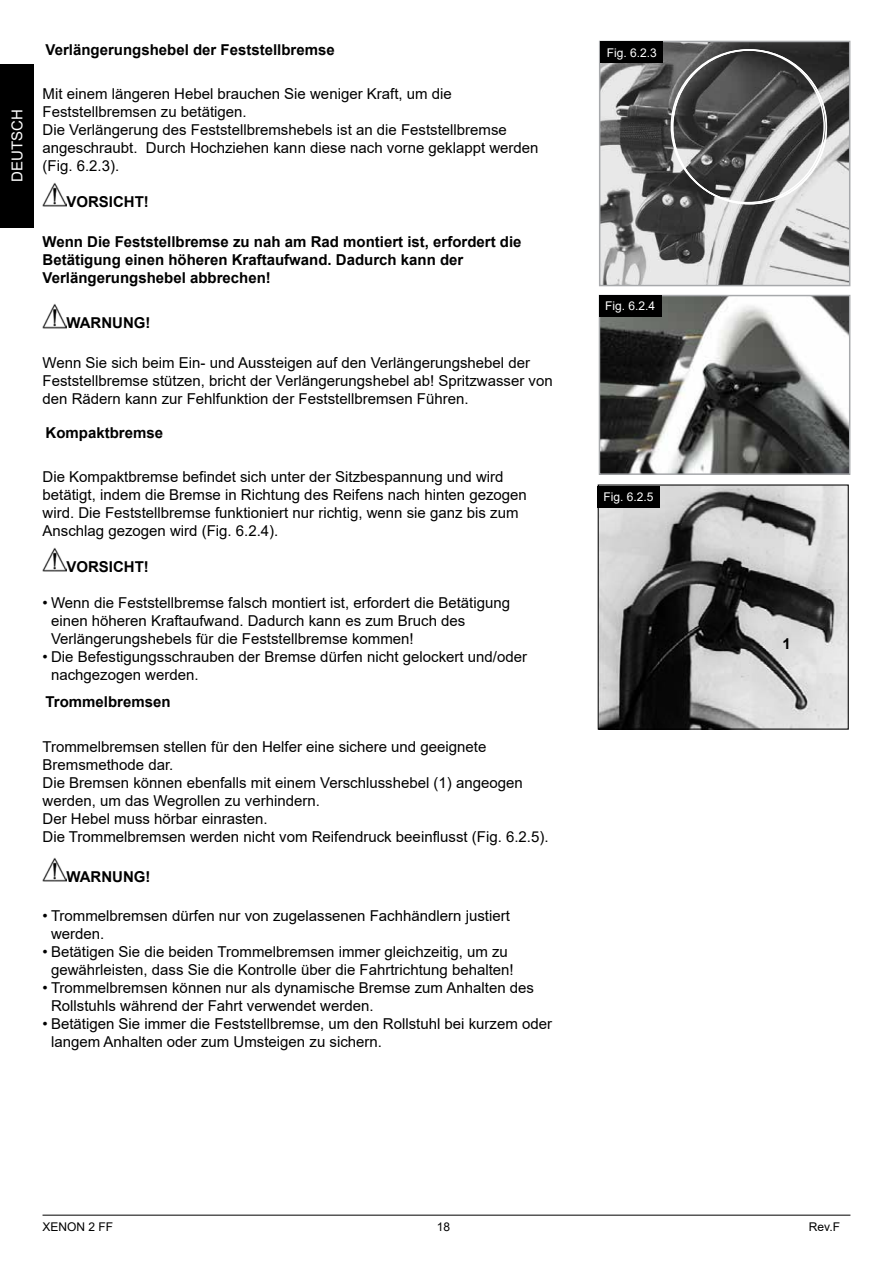
<style>
.page{position:relative;width:893px;height:1263px;background:#fff}
.page>*{position:absolute;margin:0;border:0;box-sizing:border-box;transform-origin:0 0}
.t1{font:15px/18px "Arial";color:#000}
.t2{font:700 15px/18px "Arial";color:#000}
.t3{font:15px "Arial";color:#fff}
.t4{font:12px "Arial";color:#fff}
.t5{font:12px "Arial";color:#000}
</style>
<div class="page">
<div style="left:0;top:64px;width:34px;height:163px;background:#000"></div>
<hr style="left:43px;top:1215px;width:807px;height:1px;background:#000">
<img style="left:43px;top:182px;width:23px;height:25px">
<img style="left:43px;top:304px;width:23px;height:24px">
<img style="left:43px;top:547px;width:23px;height:25px">
<img style="left:43px;top:857px;width:23px;height:24px">
<img style="left:602px;top:44px;width:245px;height:239px">
<div style="left:599px;top:41px;width:251px;height:245px;border:2px solid #a7a9ac"></div>
<div style="left:600px;top:42px;width:63px;height:21px;background:#000"></div>
<img style="left:602px;top:298px;width:245px;height:174px">
<div style="left:599px;top:295px;width:251px;height:180px;border:2px solid #a7a9ac"></div>
<div style="left:599px;top:295px;width:63px;height:21px;background:#000"></div>
<img style="left:600px;top:486px;width:247px;height:242px">
<div style="left:598px;top:484px;width:251px;height:246px;border:1px solid #000"></div>
<div style="left:597px;top:486px;width:63px;height:21px;background:#000"></div>
<p class="t3" style="left:7px;top:182px;width:74px;rotate:-90deg">DEUTSCH</p>
<p class="t2" style="left:46px;top:41px;width:291px">Verlängerungshebel der Feststellbremse</p>
<p class="t1" style="left:43px;top:85px;width:498px">Mit einem längeren Hebel brauchen Sie weniger Kraft, um die Feststellbremsen zu betätigen.<br>Die Verlängerung des Feststellbremshebels ist an die Feststellbremse angeschraubt. Durch Hochziehen kann diese nach vorne geklappt werden (Fig. 6.2.3).</p>
<p class="t2" style="left:66px;top:193px;width:84px">VORSICHT!</p>
<p class="t2" style="left:43px;top:233px;width:481px">Wenn Die Feststellbremse zu nah am Rad montiert ist, erfordert die<br>Betätigung einen höheren Kraftaufwand. Dadurch kann der<br>Verlängerungshebel abbrechen!</p>
<p class="t2" style="left:66px;top:314px;width:86px">WARNUNG!</p>
<p class="t1" style="left:43px;top:354px;width:512px">Wenn Sie sich beim Ein- und Aussteigen auf den Verlängerungshebel der<br>Feststellbremse stützen, bricht der Verlängerungshebel ab! Spritzwasser von den Rädern kann zur Fehlfunktion der Feststellbremsen Führen.</p>
<p class="t2" style="left:46px;top:424px;width:119px">Kompaktbremse</p>
<p class="t1" style="left:43px;top:468px;width:486px">Die Kompaktbremse befindet sich unter der Sitzbespannung und wird betätigt, indem die Bremse in Richtung des Reifens nach hinten gezogen wird. Die Feststellbremse funktioniert nur richtig, wenn sie ganz bis zum Anschlag gezogen wird (Fig. 6.2.4).</p>
<p class="t2" style="left:66px;top:558px;width:84px">VORSICHT!</p>
<p class="t1" style="left:51px;top:594px;width:461px;text-indent:-9px">• Wenn die Feststellbremse falsch montiert ist, erfordert die Betätigung einen höheren Kraftaufwand. Dadurch kann es zum Bruch des<br>Verlängerungshebels für die Feststellbremse kommen!</p>
<p class="t1" style="left:51px;top:648px;width:478px;text-indent:-9px">• Die Befestigungsschrauben der Bremse dürfen nicht gelockert und/oder nachgezogen werden.</p>
<p class="t2" style="left:46px;top:693px;width:127px">Trommelbremsen</p>
<p class="t1" style="left:43px;top:738px;width:507px">Trommelbremsen stellen für den Helfer eine sichere und geeignete Bremsmethode dar.<br>Die Bremsen können ebenfalls mit einem Verschlusshebel (1) angeogen werden, um das Wegrollen zu verhindern.<br>Der Hebel muss hörbar einrasten.<br>Die Trommelbremsen werden nicht vom Reifendruck beeinflusst (Fig. 6.2.5).</p>
<p class="t2" style="left:66px;top:868px;width:86px">WARNUNG!</p>
<p class="t1" style="left:51px;top:907px;width:460px;text-indent:-9px">• Trommelbremsen dürfen nur von zugelassenen Fachhändlern justiert werden.</p>
<p class="t1" style="left:43px;top:943px;width:473px;text-align:center">• Betätigen Sie die beiden Trommelbremsen immer gleichzeitig, um zu gewährleisten, dass Sie die Kontrolle über die Fahrtrichtung behalten!</p>
<p class="t1" style="left:51px;top:979px;width:484px;text-indent:-9px">• Trommelbremsen können nur als dynamische Bremse zum Anhalten des<br>Rollstuhls während der Fahrt verwendet werden.</p>
<p class="t1" style="left:51px;top:1015px;width:502px;text-indent:-9px">• Betätigen Sie immer die Feststellbremse, um den Rollstuhl bei kurzem oder langem Anhalten oder zum Umsteigen zu sichern.</p>
<p class="t4" style="left:607px;top:44px;width:52px">Fig. 6.2.3</p>
<p class="t4" style="left:605px;top:298px;width:52px">Fig. 6.2.4</p>
<p class="t4" style="left:603px;top:489px;width:52px">Fig. 6.2.5</p>
<p class="t2" style="left:782px;top:635px;width:10px">1</p>
<p class="t5" style="left:43px;top:1219px;width:72px">XENON 2 FF</p>
<p class="t5" style="left:437px;top:1219px;width:15px">18</p>
<p class="t5" style="left:809px;top:1219px;width:33px">Rev.F</p>
</div>
